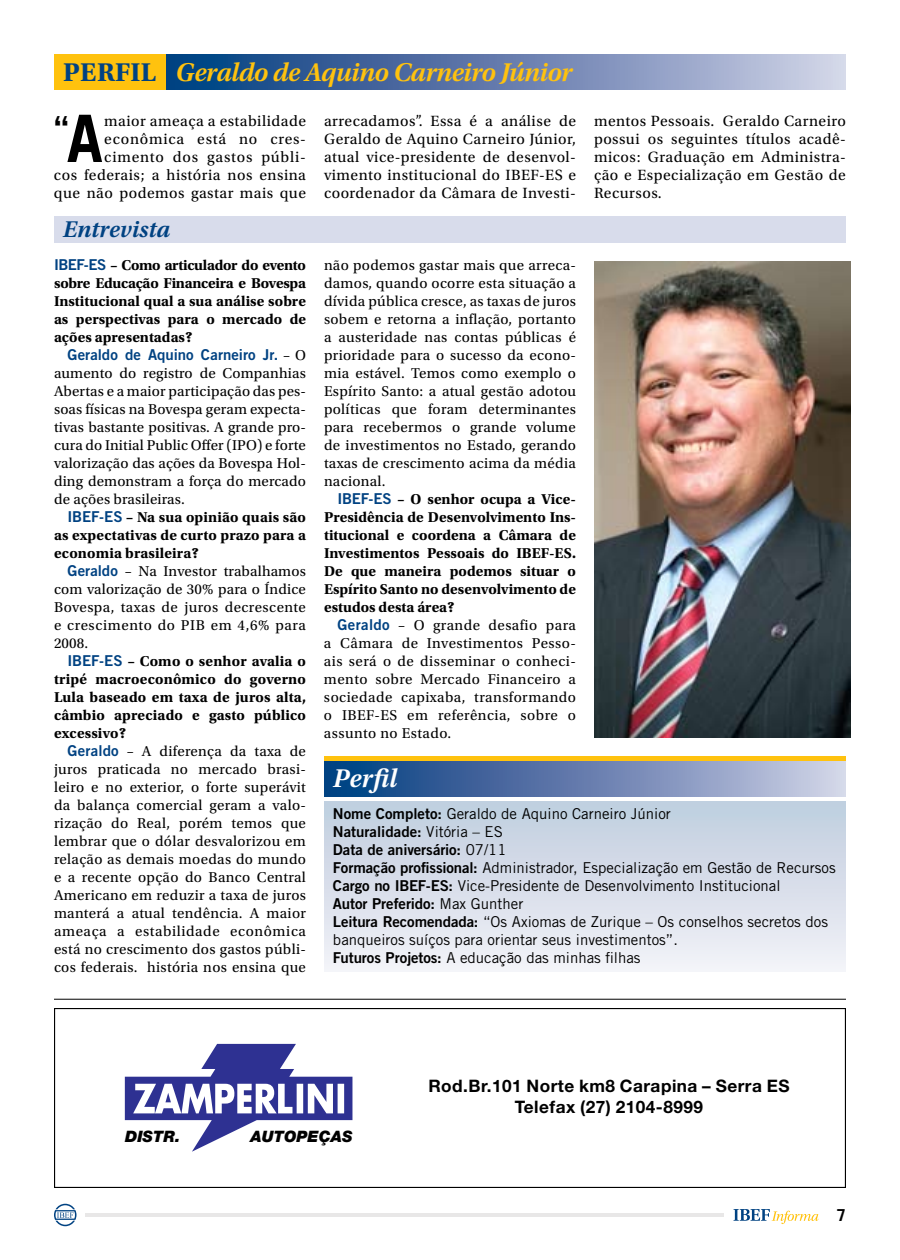
<style>
.page{position:relative;width:900px;height:1260px;background:#fff}
.page>*{position:absolute;margin:0;border:0;box-sizing:border-box;transform-origin:0 0}
.t1{font:700 32.7px "Trade Gothic LT Std";color:#000}
.t2{font:italic 600 27px "Utopia Std";letter-spacing:-.02em;color:#ffc20e}
.t3{font:italic 600 27px "Utopia Std";color:#fff}
.t4{font:italic 600 24px "Utopia Std";color:#004282}
.t5{font:700 17.25px/20.5px "Helvetica Neue LT Std";letter-spacing:.03em;color:#000;text-align:center}
.t6{font:700 16.5px "Trade Gothic LT Std";color:#000}
.t7{font:italic 900 15.75px "Helvetica Neue LT Std";color:#000}
.t8{font:15.6px/18px "Utopia Std";letter-spacing:.03em;color:#000;text-align:justify}
.t9{font:15px/18px "Utopia Std";letter-spacing:.02em;color:#000;text-align:justify}
.t10{font:700 15px/18px "Utopia Std";letter-spacing:.005em;color:#000;text-align:justify}
.t11{font:15px/18px "Trade Gothic LT Std";color:#000}
.t12{font:15px/18px "Trade Gothic LT Std Bd 2";color:#000}
.t13{font:15px "Trade Gothic LT Std Bd 2";color:#004282}
.s1{font-weight:700;font-style:normal;color:#004282}
.s2{font-size:65.4px}
.s3{font-family:"Trade Gothic LT Std Bd 2";font-weight:400;color:#004282}
.s4{font-family:"Utopia Std";color:#000}
.s5{font-family:"Trade Gothic LT Std Bd 2";color:#004282}
.s6{font-family:"Trade Gothic LT Std Bd 2"}
.s7{font-family:"Trade Gothic LT Std"}
</style>
<div class="page">
<svg style="left:54px;top:1204px;width:22px;height:22px"></svg>
<hr style="left:86px;top:1213px;width:638px;height:4px;background:#e8e7e7">
<hr style="left:54px;top:999px;width:792px;height:1px;background:#000">
<svg style="left:125px;top:1044px;width:227px;height:108px"></svg>
<div style="left:54px;top:1008px;width:792px;height:180px;border:1px solid #000"></div>
<div style="left:54px;top:54px;width:112px;height:36px;background:#ffc20e"></div>
<div style="left:166px;top:54px;width:680px;height:36px;background:linear-gradient(to right,#00377d,#d1cde4)"></div>
<div style="left:54px;top:216px;width:792px;height:27px;background:#d8dceb"></div>
<div style="left:324px;top:801px;width:522px;height:171px;background:linear-gradient(to bottom,#bfcdde,#f3f2f8)"></div>
<div style="left:324px;top:761px;width:522px;height:35px;background:linear-gradient(to right,#00377d,#d1cde4)"></div>
<div style="left:324px;top:756px;width:522px;height:5px;background:#ffc20e"></div>
<img style="left:594px;top:261px;width:256px;height:477px">
<svg style="left:734px;top:1209px;width:85px;height:15px"></svg>
<h2 class="t2" style="left:63px;top:57px;width:511px"><span class="s1">PERFIL</span> Geraldo de Aquino Carneiro Júnior</h2>
<p class="t8" style="left:324px;top:112px;width:254px">arrecadamos”. Essa é a análise de Geraldo de Aquino Carneiro Júnior, atual vice-presidente de desenvol&shy;vimento institucional do IBEF-ES e coordenador da Câmara de Investi-</p>
<h1 class="t1" style="left:54px;top:108px;width:50px">“<span class="s2">A</span></h1>
<p class="t8" style="left:54px;top:112px;width:254px;text-align:right">maior ameaça a estabilidade econômica está no cres&shy;cimento dos gastos públi-<br>cos federais; a história nos ensina que não podemos gastar mais que</p>
<h3 class="t4" style="left:63px;top:216px;width:109px">Entrevista</h3>
<p class="t8" style="left:594px;top:112px;width:254px">mentos Pessoais. Geraldo Carneiro possui os seguintes títulos acadê&shy;micos: Graduação em Administra&shy;ção e Especialização em Gestão de Recursos.</p>
<p class="t10" style="left:54px;top:256px;width:254px"><span class="s3">IBEF-ES</span> – Como articulador do evento sobre Educação Financeira e Bovespa Institucional qual a sua análise sobre as perspectivas para o mercado de ações apresentadas?</p>
<p class="t13" style="left:68px;top:345px;width:240px">Geraldo de Aquino Carneiro Jr. <span class="s4">– O</span></p>
<p class="t9" style="left:54px;top:364px;width:254px">aumento do registro de Companhias Abertas e a maior participação das pes&shy;soas físicas na Bovespa geram expecta&shy;tivas bastante positivas. A grande pro&shy;cura do Initial Public Offer (IPO) e forte valorização das ações da Bovespa Hol&shy;ding demonstram a força do mercado de ações brasileiras.</p>
<p class="t10" style="left:54px;top:508px;width:253px;text-indent:14px"><span class="s3">IBEF-ES</span> – Na sua opinião quais são as expectativas de curto prazo para a economia brasileira?</p>
<p class="t9" style="left:54px;top:562px;width:254px;text-indent:14px"><span class="s5">Geraldo</span> – Na Investor trabalhamos com valorização de 30% para o Índice Bovespa, taxas de juros decrescente e crescimento do PIB em 4,6% para 2008.</p>
<p class="t10" style="left:54px;top:652px;width:254px;text-indent:14px"><span class="s3">IBEF-ES</span> – Como o senhor avalia o tripé macroeconômico do governo Lula baseado em taxa de juros alta, câmbio apreciado e gasto público excessivo?</p>
<p class="t9" style="left:54px;top:742px;width:254px;text-indent:14px"><span class="s5">Geraldo</span> – A diferença da taxa de juros praticada no mercado brasi&shy;leiro e no exterior, o forte superávit da balança comercial geram a valo&shy;rização do Real, porém temos que lembrar que o dólar desvalorizou em relação as demais moedas do mundo e a recente opção do Banco Central Americano em reduzir a taxa de juros manterá a atual tendência. A maior ameaça a estabilidade econômica está no crescimento dos gastos públi&shy;cos federais. história nos ensina que</p>
<p class="t9" style="left:324px;top:256px;width:254px">não podemos gastar mais que arreca&shy;damos, quando ocorre esta situação a dívida pública cresce, as taxas de juros sobem e retorna a inflação, portanto a austeridade nas contas públicas é prioridade para o sucesso da econo&shy;mia estável. Temos como exemplo o Espírito Santo: a atual gestão adotou políticas que foram determinantes para recebermos o grande volume de investimentos no Estado, gerando taxas de crescimento acima da média nacional.</p>
<p class="t10" style="left:324px;top:490px;width:254px;text-indent:14px"><span class="s3">IBEF-ES</span> – O senhor ocupa a Vice-Presidência de Desenvolvimento Ins&shy;titucional e coordena a Câmara de Investimentos Pessoais do IBEF-ES.<br>De que maneira podemos situar o Espírito Santo no desenvolvimento de estudos desta área?</p>
<p class="t9" style="left:324px;top:616px;width:254px;text-indent:14px"><span class="s5">Geraldo</span> – O grande desafio para a Câmara de Investimentos Pesso&shy;ais será o de disseminar o conheci&shy;mento sobre Mercado Financeiro a sociedade capixaba, transformando o IBEF-ES em referência, sobre o assunto no Estado.</p>
<h2 class="t3" style="left:333px;top:763px;width:66px">Perfil</h2>
<p class="t11" style="left:333px;top:804px;width:339px"><span class="s6">Nome Completo:</span> Geraldo de Aquino Carneiro Júnior</p>
<p class="t12" style="left:333px;top:822px;width:175px">Naturalidade: <span class="s7">Vitória – ES<br></span>Data de aniversário: <span class="s7">07/11</span></p>
<p class="t11" style="left:333px;top:858px;width:504px"><span class="s6">Formação profissional:</span> Administrador, Especialização em Gestão de Recursos<br><span class="s6">Cargo no IBEF-ES:</span> Vice-Presidente de Desenvolvimento Institucional</p>
<p class="t12" style="left:333px;top:894px;width:192px">Autor Preferido: <span class="s7">Max Gunther</span></p>
<p class="t11" style="left:333px;top:912px;width:497px"><span class="s6">Leitura Recomendada:</span> “Os Axiomas de Zurique – Os conselhos secretos dos banqueiros suíços para orientar seus investimentos”.<br><span class="s6">Futuros Projetos:</span> A educação das minhas filhas</p>
<p class="t5" style="left:428px;top:1077px;width:363px">Rod.Br.101 Norte km8 Carapina – Serra ES<br>Telefax (27) 2104-8999</p>
<p class="t7" style="left:125px;top:1126px;width:57px">DISTR.</p>
<p class="t7" style="left:250px;top:1126px;width:104px">AUTOPEÇAS</p>
<p class="t6" style="left:837px;top:1205px;width:11px">7</p>
</div>
